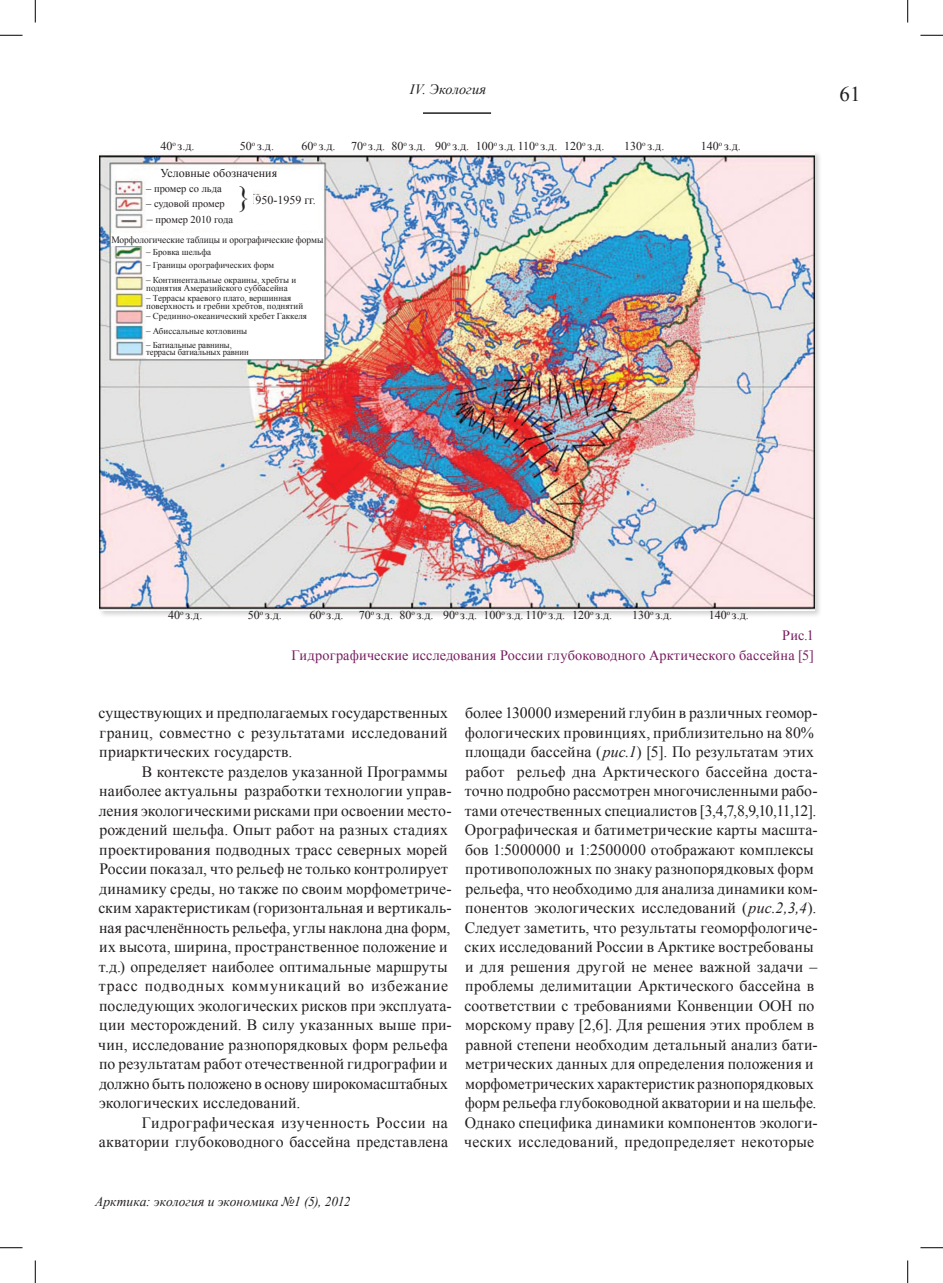
<style>
.page{position:relative;width:943px;height:1283px;background:#fff}
.page>*{position:absolute;margin:0;border:0;box-sizing:border-box;transform-origin:0 0}
.t1{font:28.5px "Times New Roman";color:#231f20}
.kolon-cifra{font:21px "Times New Roman";color:#231f20}
.BodyText{font:15.75px/19.5px "Times New Roman";letter-spacing:.01em;color:#231f20}
.podpis{font:14.25px "Times New Roman";letter-spacing:.01em;color:#761d5f}
.t2{font:italic 14.25px "Times New Roman";letter-spacing:.01em;color:#231f20}
.t3{font:italic 13.5px "Times New Roman";color:#231f20}
.t4{font:12px "Times New Roman";color:#231f20}
.t5{font:10.5px "Times New Roman";color:#231f20}
.t6{font:9.75px "Times New Roman";letter-spacing:-.01em;color:#231f20}
.t7{font:9px "Times New Roman";color:#231f20}
.s1{font-size:12px}
.s2{font-style:italic}
</style>
<div class="page">
<hr style="left:423px;top:112px;width:68px;height:2px;background:#231f20">
<div style="left:98px;top:150px;width:723px;height:468px;background:#231f20;opacity:.2"></div>
<img style="left:99px;top:152px;width:714px;height:459px">
<div style="left:160px;top:169px;width:117px;height:15px;background:#fff"></div>
<div style="left:111px;top:233px;width:212px;height:13px;background:#fff"></div>
<div style="left:146px;top:184px;width:96px;height:27px;background:#fff"></div>
<div style="left:249px;top:195px;width:72px;height:11px;background:#fff"></div>
<div style="left:147px;top:215px;width:106px;height:12px;background:#fff"></div>
<div style="left:146px;top:248px;width:177px;height:110px;background:#fff"></div>
<div style="left:237px;top:187px;width:16px;height:24px;background:#fff"></div>
<svg style="left:0;top:35px;width:22px;height:1px"></svg>
<svg style="left:920px;top:35px;width:22px;height:1px"></svg>
<svg style="left:0;top:1247px;width:22px;height:1px"></svg>
<svg style="left:920px;top:1247px;width:22px;height:1px"></svg>
<svg style="left:35px;top:0;width:1px;height:23px"></svg>
<svg style="left:35px;top:1260px;width:1px;height:22px"></svg>
<svg style="left:907px;top:0;width:1px;height:23px"></svg>
<svg style="left:907px;top:1260px;width:1px;height:22px"></svg>
<p class="t2" style="left:410px;top:79px;width:78px">IV. Экология</p>
<p class="kolon-cifra" style="left:839px;top:80px;width:22px">61</p>
<p class="t4" style="left:160px;top:137px;width:36px">40<sup>о</sup> з.д.</p>
<p class="t4" style="left:240px;top:137px;width:36px">50<sup>о</sup> з.д.</p>
<p class="t4" style="left:301px;top:137px;width:36px">60<sup>о</sup> з.д.</p>
<p class="t4" style="left:351px;top:137px;width:255px">70<sup>о</sup> з.д. 80<sup>о</sup> з.д. 90<sup>о</sup> з.д. 100<sup>о</sup> з.д. 110<sup>о</sup> з.д. 120<sup>о</sup> з.д.</p>
<p class="t4" style="left:624px;top:137px;width:42px">130<sup>о</sup> з.д.</p>
<p class="t4" style="left:700px;top:137px;width:42px">140<sup>о</sup> з.д.</p>
<p class="t4" style="left:160px;top:165px;width:118px">Условные обозначения</p>
<p class="t5" style="left:146px;top:181px;width:77px">– промер со льда</p>
<p class="t5" style="left:146px;top:196px;width:80px">– судовой промер</p>
<p class="t1" style="left:237px;top:178px;width:15px">}</p>
<p class="t4" style="left:249px;top:191px;width:68px">1950-1959 гг.</p>
<p class="t5" style="left:147px;top:212px;width:88px"><span class="s1">–</span> промер 2010 года</p>
<p class="t7" style="left:146px;top:245px;width:66px">– Бровка шельфа</p>
<p class="t7" style="left:146px;top:259px;width:130px">– Границы орографических форм</p>
<p class="t7" style="left:146px;top:274px;width:151px">– Континентальные окраины, хребты и</p>
<p class="t7" style="left:146px;top:281px;width:143px">поднятия Амеразийского суббасейна</p>
<p class="t7" style="left:146px;top:292px;width:147px">– Террасы краевого плато, вершинная</p>
<p class="t7" style="left:146px;top:299px;width:158px">поверхность и гребни хребтов, поднятий</p>
<p class="t7" style="left:146px;top:310px;width:162px">– Срединно-океанический хребет Гаккеля</p>
<p class="t7" style="left:146px;top:325px;width:102px">– Абиссальные котловины</p>
<p class="t7" style="left:146px;top:338px;width:87px">– Батиальные равнины,</p>
<p class="t7" style="left:146px;top:346px;width:104px">террасы батиальных равнин</p>
<p class="t6" style="left:111px;top:233px;width:213px">Морфологические таблицы и орографические формы</p>
<p class="t4" style="left:168px;top:607px;width:36px">40<sup>о</sup> з.д.</p>
<p class="t4" style="left:248px;top:607px;width:36px">50<sup>о</sup> з.д.</p>
<p class="t4" style="left:309px;top:607px;width:36px">60<sup>о</sup> з.д.</p>
<p class="t4" style="left:359px;top:607px;width:255px">70<sup>о</sup> з.д. 80<sup>о</sup> з.д. 90<sup>о</sup> з.д. 100<sup>о</sup> з.д. 110<sup>о</sup> з.д. 120<sup>о</sup> з.д.</p>
<p class="t4" style="left:632px;top:607px;width:42px">130<sup>о</sup> з.д.</p>
<p class="t4" style="left:708px;top:607px;width:42px">140<sup>о</sup> з.д.</p>
<p class="podpis" style="left:782px;top:625px;width:33px">Рис.1</p>
<p class="podpis" style="left:291px;top:645px;width:524px">Гидрографические исследования России глубоководного Арктического бассейна [5]</p>
<p class="BodyText" style="left:98px;top:702px;width:351px;text-align:justify">существующих и предполагаемых государственных границ, совместно с результатами исследований приарктических государств.</p>
<p class="BodyText" style="left:98px;top:761px;width:355px;text-indent:44px">В контексте разделов указанной Программы наиболее актуальны разработки технологии управ&shy;ления экологическими рисками при освоении место&shy;рождений шельфа. Опыт работ на разных стадиях проектирования подводных трасс северных морей России показал, что рельеф не только контролирует динамику среды, но также по своим морфометриче&shy;ским характеристикам (горизонтальная и вертикаль&shy;ная расчленённость рельефа, углы наклона дна форм, их высота, ширина, пространственное положение и т.д.) определяет наиболее оптимальные маршруты трасс подводных коммуникаций во избежание последующих экологических рисков при эксплуата&shy;ции месторождений. В силу указанных выше при&shy;чин, исследование разнопорядковых форм рельефа по результатам работ отечественной гидрографии и должно быть положено в основу широкомасштабных экологических исследований.</p>
<p class="BodyText" style="left:99px;top:1112px;width:350px;text-align:right">Гидрографическая изученность России на акватории глубоководного бассейна представлена</p>
<p class="BodyText" style="left:464px;top:702px;width:355px">более 130000 измерений глубин в различных геомор&shy;фологических провинциях, приблизительно на 80% площади бассейна (<span class="s2">рис.1</span>) [5]. По результатам этих работ рельеф дна Арктического бассейна доста&shy;точно подробно рассмотрен многочисленными рабо&shy;тами отечественных специалистов [3,4,7,8,9,10,11,12].<br>Орографическая и батиметрические карты масшта&shy;бов 1:5000000 и 1:2500000 отображают комплексы противоположных по знаку разнопорядковых форм рельефа, что необходимо для анализа динамики ком&shy;понентов экологических исследований (<span class="s2">рис.2,3,4</span>).<br>Следует заметить, что результаты геоморфологиче&shy;ских исследований России в Арктике востребованы и для решения другой не менее важной задачи – проблемы делимитации Арктического бассейна в соответствии с требованиями Конвенции ООН по морскому праву [2,6]. Для решения этих проблем в равной степени необходим детальный анализ бати&shy;метрических данных для определения положения и морфометрических характеристик разнопорядковых форм рельефа глубоководной акватории и на шельфе.<br>Однако специфика динамики компонентов экологи&shy;ческих исследований, предопределяет некоторые</p>
<p class="t3" style="left:95px;top:1191px;width:257px">Арктика: экология и экономика №1 (5), 2012</p>
</div>
